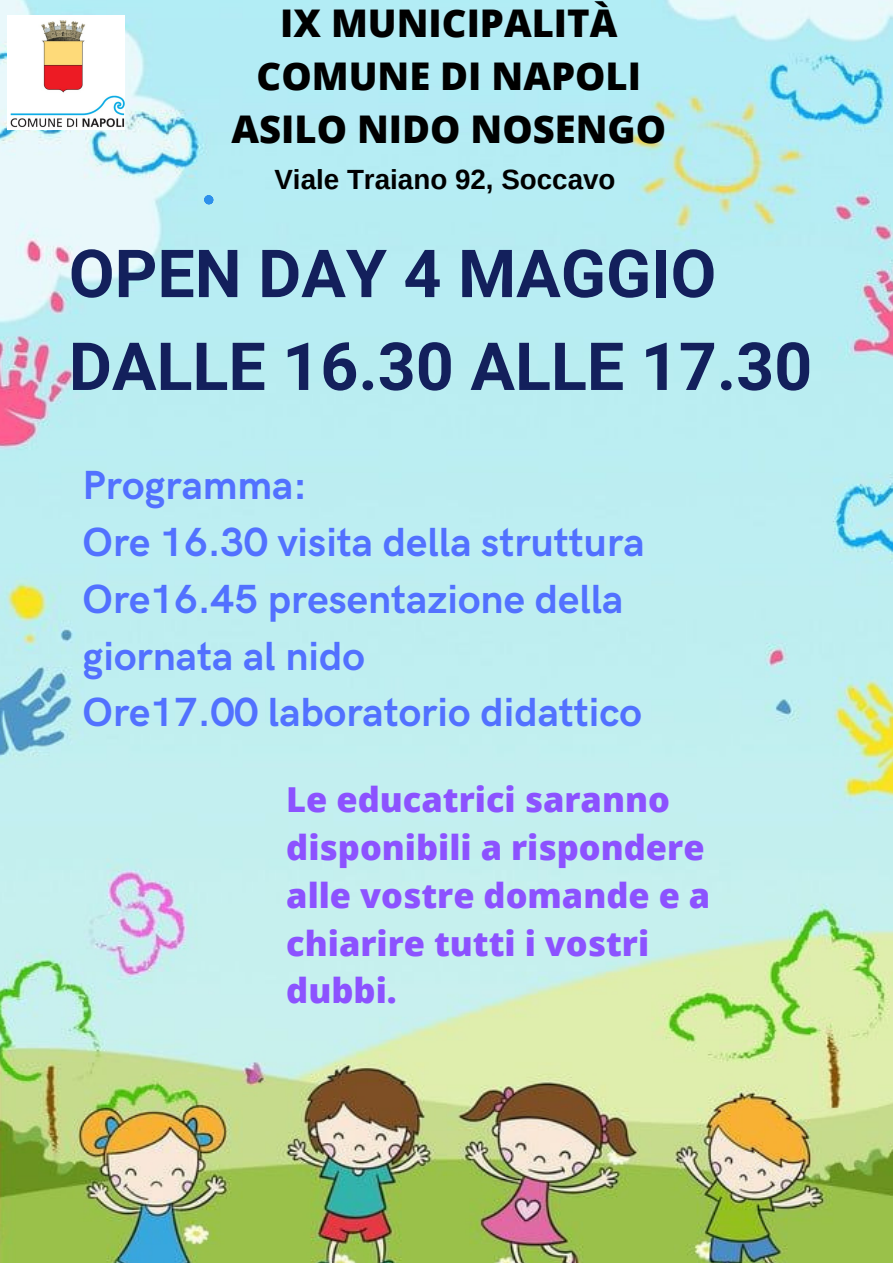
<style>
.page{position:relative;width:893px;height:1263px;background:#fff}
.page>*{position:absolute;margin:0;border:0;box-sizing:border-box;transform-origin:0 0}
.t1{font:700 66.38px/92.8px "Roboto";color:#13205c}
.t2{font:700 40.8px/56.8px "HK Grotesk";color:#5271ff}
.t3{font:800 38.17px/52.9px "Open Sans";color:#000;text-align:center}
.t4{font:800 34.42px/48px "Open Sans";color:#8c52ff}
.t5{font:700 27.75px "Arimo";color:#000}
</style>
<div class="page">
<img style="left:0;top:0;width:893px;height:1263px">
<svg style="left:204px;top:195px;width:9px;height:9px"></svg>
<img style="left:7px;top:15px;width:117px;height:115px">
<p class="t3" style="left:231px;top:-4px;width:436px">IX MUNICIPALITÀ<br>COMUNE DI NAPOLI<br>ASILO NIDO NOSENGO</p>
<p class="t5" style="left:274px;top:164px;width:342px">Viale Traiano 92, Soccavo</p>
<h1 class="t1" style="left:69px;top:228px;width:745px">OPEN DAY 4 MAGGIO<br>DALLE 16.30 ALLE 17.30</h1>
<p class="t2" style="left:83px;top:458px;width:563px">Programma:<br>Ore 16.30 visita della struttura<br>Ore16.45 presentazione della giornata al nido<br>Ore17.00 laboratorio didattico</p>
<p class="t4" style="left:286px;top:774px;width:425px">Le educatrici saranno disponibili a rispondere alle vostre domande e a chiarire tutti i vostri dubbi.</p>
</div>
